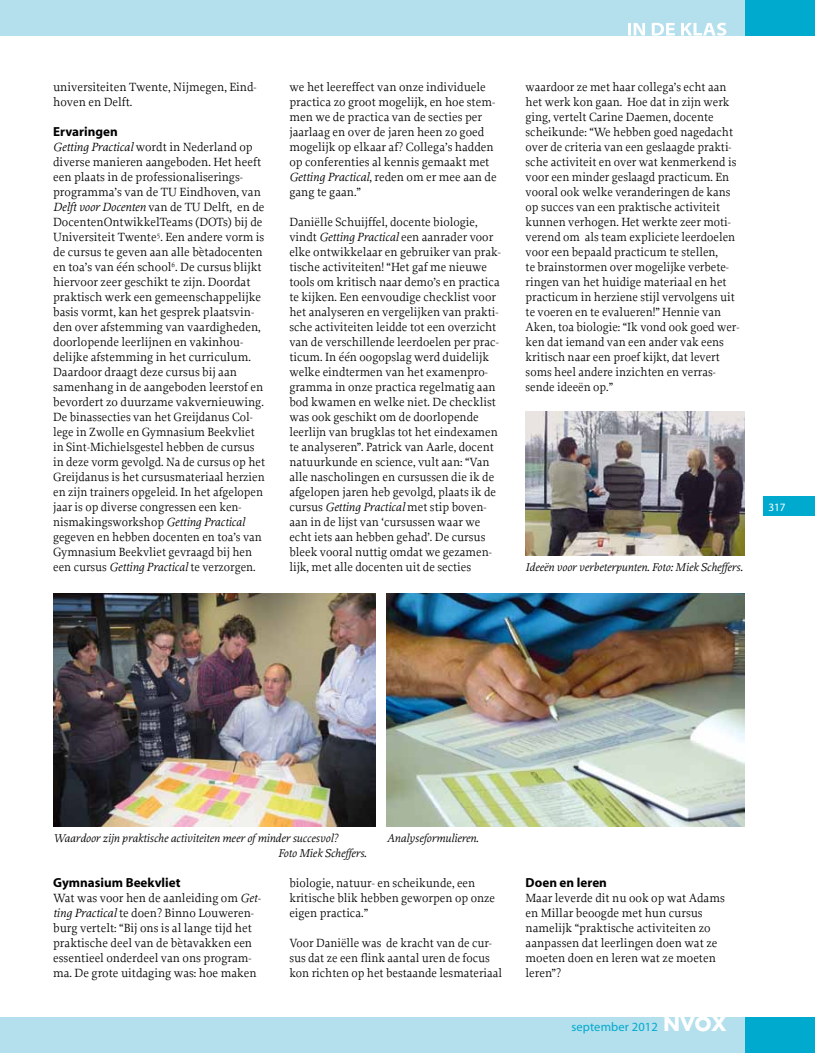
<style>
.page{position:relative;width:815px;height:1053px;background:#fff}
.page>*{position:absolute;margin:0;border:0;box-sizing:border-box;transform-origin:0 0}
.t1{font:13.12px "Myriad MM 700 600";color:#000}
.t2{font:12.5px/15px "Proforma";color:#000}
.t3{font:12.5px "Myriad MM 400 600";letter-spacing:.01em;color:#00aace}
.t4{font:italic 11.88px/15px "Proforma";color:#000}
.t5{font:11.25px "Myriad MM 400 600";color:#fff}
.s1{font-style:italic}
.s2{font-family:"Futura";font-weight:700;font-size:18.75px;color:#fff}
</style>
<div class="page">
<div style="left:744px;top:0;width:71px;height:35px;background:#00aace"></div>
<div style="left:0;top:0;width:744px;height:35px;background:#b4dfec"></div>
<svg style="left:628px;top:23px;width:98px;height:13px"></svg>
<div style="left:763px;top:496px;width:52px;height:20px;background:#00aace"></div>
<div style="left:744px;top:1017px;width:71px;height:35px;background:#00aace"></div>
<div style="left:0;top:1017px;width:744px;height:35px;background:#b4dfec"></div>
<img style="left:53px;top:593px;width:323px;height:233px">
<img style="left:387px;top:593px;width:357px;height:233px">
<img style="left:526px;top:411px;width:218px;height:144px">
<p class="t2" style="left:53px;top:79px;width:205px">universiteiten Twente, Nijmegen, Eind&shy;hoven en Delft.</p>
<p class="t1" style="left:53px;top:125px;width:66px">Ervaringen</p>
<p class="t2" style="left:53px;top:139px;width:213px"><span class="s1">Getting Practical</span> wordt in Nederland op diverse manieren aangeboden. Het heeft een plaats in de professionaliserings&shy;programma’s van de TU Eindhoven, van <span class="s1">Delft voor Docenten</span> van de TU Delft, en de DocentenOntwikkelTeams (DOTs) bij de Universiteit Twente<sup>5</sup>. Een andere vorm is de cursus te geven aan alle bètadocenten en toa’s van één school<sup>6</sup>. De cursus blijkt hiervoor zeer geschikt te zijn. Doordat praktisch werk een gemeenschappelijke basis vormt, kan het gesprek plaatsvin&shy;den over afstemming van vaardigheden, doorlopende leerlijnen en vakinhou&shy;delijke afstemming in het curriculum.<br>Daardoor draagt deze cursus bij aan samenhang in de aangeboden leerstof en bevordert zo duurzame vakvernieuwing.<br>De binassecties van het Greijdanus Col&shy;lege in Zwolle en Gymnasium Beekvliet in Sint-Michielsgestel hebben de cursus in deze vorm gevolgd. Na de cursus op het Greijdanus is het cursusmateriaal herzien en zijn trainers opgeleid. In het afgelopen jaar is op diverse congressen een ken&shy;nismakingsworkshop <span class="s1">Getting Practical </span>gegeven en hebben docenten en toa’s van Gymnasium Beekvliet gevraagd bij hen een cursus <span class="s1">Getting Practical</span> te verzorgen.</p>
<p class="t2" style="left:289px;top:79px;width:209px">we het leereffect van onze individuele practica zo groot mogelijk, en hoe stem&shy;men we de practica van de secties per jaarlaag en over de jaren heen zo goed mogelijk op elkaar af? Collega’s hadden op conferenties al kennis gemaakt met <span class="s1">Getting Practical</span>, reden om er mee aan de gang te gaan.”</p>
<p class="t2" style="left:289px;top:214px;width:213px">Daniëlle Schuijffel, docente biologie, vindt <span class="s1">Getting Practical</span> een aanrader voor elke ontwikkelaar en gebruiker van prak&shy;tische activiteiten! “Het gaf me nieuwe tools om kritisch naar demo’s en practica te kijken. Een eenvoudige checklist voor het analyseren en vergelijken van prakti&shy;sche activiteiten leidde tot een overzicht van de verschillende leerdoelen per prac&shy;ticum. In één oogopslag werd duidelijk welke eindtermen van het examenpro&shy;gramma in onze practica regelmatig aan bod kwamen en welke niet. De checklist was ook geschikt om de doorlopende leerlijn van brugklas tot het eindexamen te analyseren”. Patrick van Aarle, docent natuurkunde en science, vult aan: “Van alle nascholingen en cursussen die ik de afgelopen jaren heb gevolgd, plaats ik de cursus <span class="s1">Getting Practical</span> met stip boven&shy;aan in de lijst van ‘cursussen waar we echt iets aan hebben gehad’. De cursus bleek vooral nuttig omdat we gezamen&shy;lijk, met alle docenten uit de secties</p>
<p class="t2" style="left:526px;top:79px;width:215px">waardoor ze met haar collega’s echt aan het werk kon gaan. Hoe dat in zijn werk ging, vertelt Carine Daemen, docente scheikunde: “We hebben goed nagedacht over de criteria van een geslaagde prakti&shy;sche activiteit en over wat kenmerkend is voor een minder geslaagd practicum. En vooral ook welke veranderingen de kans op succes van een praktische activiteit kunnen verhogen. Het werkte zeer moti&shy;verend om als team expliciete leerdoelen voor een bepaald practicum te stellen,<br>te brainstormen over mogelijke verbete&shy;ringen van het huidige materiaal en het practicum in herziene stijl vervolgens uit te voeren en te evalueren!” Hennie van Aken, toa biologie: “Ik vond ook goed wer&shy;ken dat iemand van een ander vak eens kritisch naar een proef kijkt, dat levert soms heel andere inzichten en verras&shy;sende ideeën op.”</p>
<p class="t4" style="left:526px;top:559px;width:219px">Ideeën voor verbeterpunten. Foto: Miek Scheffers.</p>
<p class="t5" style="left:768px;top:502px;width:19px">317</p>
<p class="t4" style="left:278px;top:829px;width:90px;text-indent:-225px">Waardoor zijn praktische activiteiten meer of minder succesvol?<br>Foto Miek Scheffers.</p>
<p class="t4" style="left:387px;top:829px;width:93px">Analyseformulieren.</p>
<p class="t1" style="left:53px;top:875px;width:129px">Gymnasium Beekvliet</p>
<p class="t2" style="left:53px;top:889px;width:209px">Wat was voor hen de aanleiding om <span class="s1">Get&shy;ting Practical</span> te doen? Binno Louweren&shy;burg vertelt: “Bij ons is al lange tijd het praktische deel van de bètavakken een essentieel onderdeel van ons program&shy;ma. De grote uitdaging was: hoe maken</p>
<p class="t2" style="left:289px;top:874px;width:207px">biologie, natuur- en scheikunde, een kritische blik hebben geworpen op onze eigen practica.”</p>
<p class="t2" style="left:289px;top:934px;width:214px">Voor Daniëlle was de kracht van de cur&shy;sus dat ze een flink aantal uren de focus kon richten op het bestaande lesmateriaal</p>
<p class="t1" style="left:526px;top:875px;width:83px">Doen en leren</p>
<p class="t2" style="left:526px;top:889px;width:201px">Maar leverde dit nu ook op wat Adams en Millar beoogde met hun cursus namelijk “praktische activiteiten zo aanpassen dat leerlingen doen wat ze moeten doen en leren wat ze moeten leren”?</p>
<p class="t3" style="left:571px;top:1020px;width:156px">september 2012 <span class="s2">NVOX</span></p>
</div>
